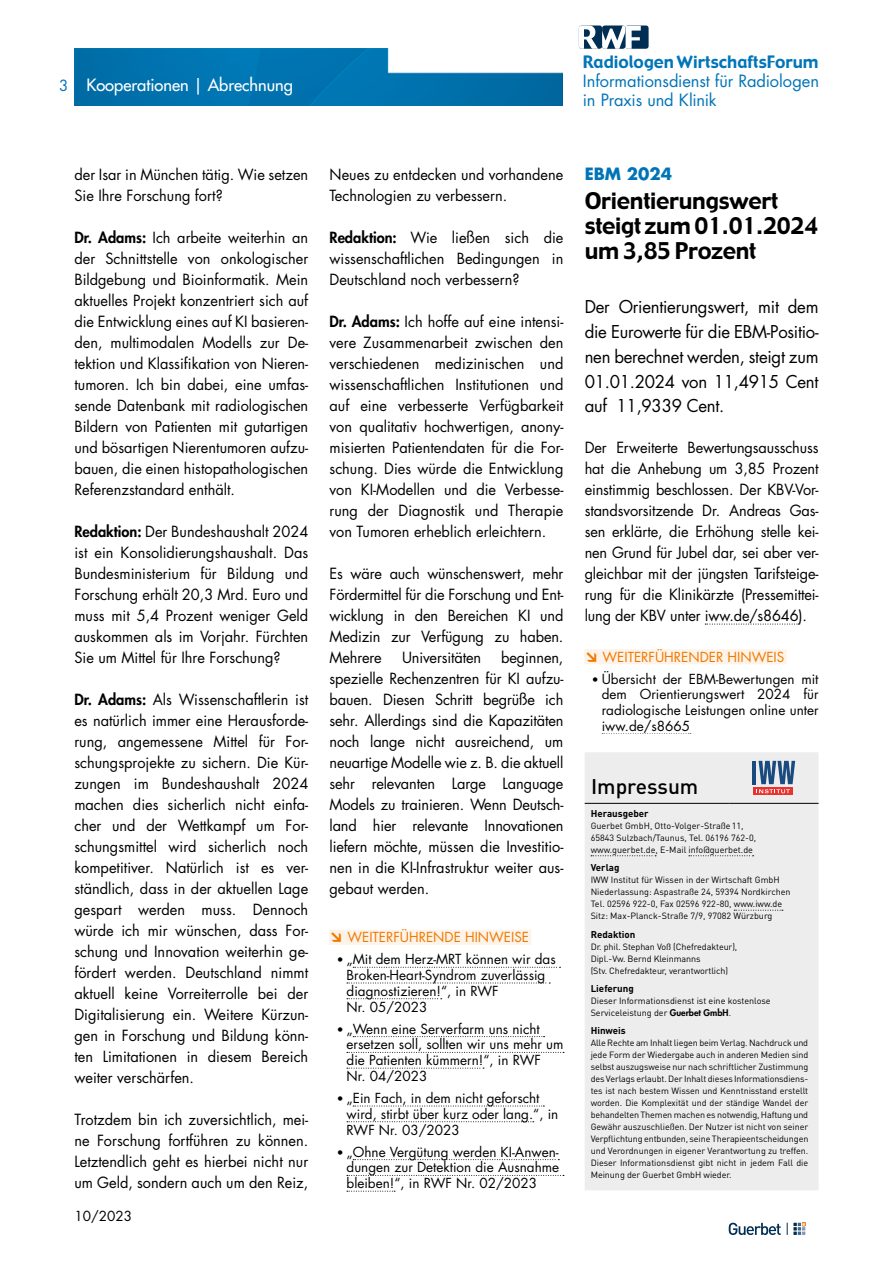
<style>
.page{position:relative;width:893px;height:1263px;background:#fff}
.page>*{position:absolute;margin:0;border:0;box-sizing:border-box;transform-origin:0 0}
.t1{font:22.5px/25.5px "Gadget";letter-spacing:-.01em;color:#000}
.t2{font:500 21px "DIN Pro";color:#000}
.t3{font:17.25px/24.8px "Futura Std";letter-spacing:-.015em;color:#000;text-align:justify}
.t4{font:16.65px "Gadget";color:#0075b8}
.t5{font:16.5px/18.8px "Futura Std";letter-spacing:-.005em;color:#0075b8}
.t6{font:500 16.5px "Futura Std";color:#fff}
.t7{font:700 16.5px "Futura Std";color:#0074b7}
.t8{font:15px/21px "Futura Std";color:#000;text-align:justify}
.t9{font:15px "Futura Std";color:#0074b7}
.t10{font:13.5px/15.8px "Futura Std";color:#000}
.t11{font:13.5px "Futura Std";color:#ef7900}
.t12{font:700 9.75px "DIN Pro";color:#000}
.t13{font:9px/12px "DIN Pro";color:#000}
.s1{font-weight:800}
.s2{font-family:"DIN Pro";font-weight:900}
.s3{font-family:"DIN Pro";font-weight:500}
.s4{font-family:"Futura Std";font-weight:800}
</style>
<div class="page">
<svg style="left:729px;top:1223px;width:52px;height:12px"></svg>
<svg style="left:787px;top:1223px;width:18px;height:12px"></svg>
<div style="left:625px;top:26px;width:24px;height:23px;background:#002f53;border-radius:3px"></div>
<svg style="left:579px;top:26px;width:62px;height:23px"></svg>
<img style="left:74px;top:49px;width:489px;height:57px">
<div style="left:329px;top:930px;width:202px;height:15px;background:#fef3e8"></div>
<svg style="left:353px;top:967px;width:207px;height:1px"></svg>
<svg style="left:347px;top:983px;width:203px;height:1px"></svg>
<svg style="left:347px;top:998px;width:95px;height:1px"></svg>
<svg style="left:353px;top:1036px;width:192px;height:1px"></svg>
<svg style="left:347px;top:1052px;width:217px;height:1px"></svg>
<svg style="left:347px;top:1068px;width:137px;height:1px"></svg>
<svg style="left:353px;top:1106px;width:191px;height:1px"></svg>
<svg style="left:347px;top:1121px;width:187px;height:1px"></svg>
<svg style="left:353px;top:1159px;width:206px;height:1px"></svg>
<svg style="left:347px;top:1175px;width:217px;height:1px"></svg>
<svg style="left:347px;top:1191px;width:48px;height:1px"></svg>
<svg style="left:705px;top:624px;width:94px;height:1px"></svg>
<div style="left:584px;top:649px;width:202px;height:15px;background:#fef3e8"></div>
<div style="left:585px;top:752px;width:234px;height:438px;background:#ededed"></div>
<hr style="left:585px;top:803px;width:144px;height:1px;background:#000">
<hr style="left:729px;top:803px;width:90px;height:1px;background:#000">
<svg style="left:753px;top:788px;width:39px;height:7px"></svg>
<hr style="left:753px;top:761px;width:3px;height:23px;background:#1a4b7e">
<svg style="left:756px;top:761px;width:39px;height:32px"></svg>
<svg style="left:591px;top:855px;width:65px;height:1px"></svg>
<svg style="left:689px;top:855px;width:65px;height:1px"></svg>
<svg style="left:734px;top:910px;width:49px;height:1px"></svg>
<p class="t9" style="left:59px;top:76px;width:11px">3</p>
<p class="t6" style="left:86px;top:74px;width:208px">Kooperationen | Abrechnung</p>
<p class="t4" style="left:583px;top:52px;width:237px">Radiologen WirtschaftsForum</p>
<p class="t5" style="left:583px;top:72px;width:238px">Informationsdienst für Radiologen in Praxis und Klinik</p>
<p class="t8" style="left:74px;top:164px;width:235px">der Isar in München tätig. Wie setzen<br>Sie Ihre Forschung fort?</p>
<p class="t8" style="left:74px;top:227px;width:235px"><span class="s1">Dr. Adams:</span> Ich arbeite weiterhin an der Schnittstelle von onkologischer Bildgebung und Bioinformatik. Mein aktuelles Projekt konzentriert sich auf die Entwicklung eines auf KI basieren&shy;den, multimodalen Modells zur De&shy;tektion und Klassifikation von Nieren&shy;tumoren. Ich bin dabei, eine umfas&shy;sende Datenbank mit radiologischen Bildern von Patienten mit gutartigen und bösartigen Nierentumoren aufzu&shy;bauen, die einen histopathologischen Referenzstandard enthält.</p>
<p class="t8" style="left:74px;top:521px;width:235px"><span class="s1">Redaktion:</span> Der Bundeshaushalt 2024 ist ein Konsolidierungshaushalt. Das Bundesministerium für Bildung und Forschung erhält 20,3 Mrd. Euro und muss mit 5,4 Prozent weniger Geld auskommen als im Vorjahr. Fürchten Sie um Mittel für Ihre Forschung?</p>
<p class="t8" style="left:74px;top:689px;width:235px"><span class="s1">Dr. Adams:</span> Als Wissenschaftlerin ist es natürlich immer eine Herausforde&shy;rung, angemessene Mittel für For&shy;schungsprojekte zu sichern. Die Kür&shy;zungen im Bundeshaushalt 2024 machen dies sicherlich nicht einfa&shy;cher und der Wettkampf um For&shy;schungsmittel wird sicherlich noch kompetitiver. Natürlich ist es ver&shy;ständlich, dass in der aktuellen Lage gespart werden muss. Dennoch würde ich mir wünschen, dass For&shy;schung und Innovation weiterhin ge&shy;fördert werden. Deutschland nimmt aktuell keine Vorreiterrolle bei der Digitalisierung ein. Weitere Kürzun&shy;gen in Forschung und Bildung könn&shy;ten Limitationen in diesem Bereich weiter verschärfen.</p>
<p class="t8" style="left:74px;top:1109px;width:235px">Trotzdem bin ich zuversichtlich, mei&shy;ne Forschung fortführen zu können.<br>Letztendlich geht es hierbei nicht nur um Geld, sondern auch um den Reiz,</p>
<p class="t10" style="left:74px;top:1208px;width:59px">10/2023</p>
<p class="t8" style="left:330px;top:164px;width:235px">Neues zu entdecken und vorhandene<br>Technologien zu verbessern.</p>
<p class="t8" style="left:330px;top:227px;width:235px"><span class="s1">Redaktion:</span> Wie ließen sich die wissenschaftlichen Bedingungen in Deutschland noch verbessern?</p>
<p class="t8" style="left:330px;top:311px;width:235px"><span class="s1">Dr. Adams:</span> Ich hoffe auf eine intensi&shy;vere Zusammenarbeit zwischen den verschiedenen medizinischen und wissenschaftlichen Institutionen und auf eine verbesserte Verfügbarkeit von qualitativ hochwertigen, anony&shy;misierten Patientendaten für die For&shy;schung. Dies würde die Entwicklung von KI-Modellen und die Verbesse&shy;rung der Diagnostik und Therapie von Tumoren erheblich erleichtern.</p>
<p class="t8" style="left:330px;top:563px;width:235px">Es wäre auch wünschenswert, mehr Fördermittel für die Forschung und Ent&shy;wicklung in den Bereichen KI und Medizin zur Verfügung zu haben.<br>Mehrere</p>
<p class="t8" style="left:330px;top:647px;width:235px;text-indent:172px">beginnen, spezielle Rechenzentren für KI aufzu&shy;bauen. Diesen Schritt begrüße ich sehr. Allerdings sind die Kapazitäten noch lange nicht ausreichend, um neuartige Modelle wie z. B. die aktuell sehr relevanten Large Language Models zu trainieren. Wenn Deutsch&shy;land hier relevante Innovationen liefern möchte, müssen die Investitio&shy;nen in die KI-Infrastruktur weiter aus&shy;gebaut werden.</p>
<p class="t11" style="left:330px;top:928px;width:201px"><span class="s2">↘</span> WEITERFÜHRENDE HINWEISE</p>
<p class="t10" style="left:347px;top:951px;width:211px;text-indent:-10px"><span class="s3">•</span> „Mit dem Herz-MRT können wir das<br>Broken-Heart-Syndrom zuverlässig diagnostizieren!“, in RWF<br>Nr. 05/2023</p>
<p class="t10" style="left:347px;top:1021px;width:218px;text-indent:-10px"><span class="s3">•</span> „Wenn eine Serverfarm uns nicht ersetzen soll, sollten wir uns mehr um die Patienten kümmern!“, in RWF<br>Nr. 04/2023</p>
<p class="t10" style="left:347px;top:1090px;width:213px;text-indent:-10px"><span class="s3">•</span> „Ein Fach, in dem nicht geforscht wird, stirbt über kurz oder lang.“, in<br>RWF Nr. 03/2023</p>
<p class="t10" style="left:347px;top:1144px;width:214px;text-align:justify;text-indent:-10px"><span class="s3">•</span> „Ohne Vergütung werden KI-Anwen&shy;dungen zur Detektion die Ausnahme bleiben!“, in RWF Nr. 02/2023</p>
<p class="t8" style="left:402px;top:647px;width:81px">Universitäten</p>
<p class="t7" style="left:585px;top:163px;width:89px">EBM 2024</p>
<h1 class="t1" style="left:585px;top:189px;width:235px">Orientierungswert steigt zum 01.01.2024 um 3,85 Prozent</h1>
<p class="t3" style="left:585px;top:295px;width:235px">Der Orientierungswert, mit dem die Eurowerte für die EBM-Positio&shy;nen berechnet werden, steigt zum 01.01.2024 von 11,4915 Cent auf 11,9339 Cent.</p>
<p class="t8" style="left:585px;top:437px;width:235px">Der Erweiterte Bewertungsausschuss hat die Anhebung um 3,85 Prozent einstimmig beschlossen. Der KBV-Vor&shy;standsvorsitzende Dr. Andreas Gas&shy;sen erklärte, die Erhöhung stelle kei&shy;nen Grund für Jubel dar, sei aber ver&shy;gleichbar mit der jüngsten Tarifsteige&shy;rung für die Klinikärzte (Pressemittei&shy;lung der KBV unter iww.de/s8646).</p>
<p class="t11" style="left:585px;top:648px;width:201px"><span class="s2">↘</span> WEITERFÜHRENDER HINWEIS</p>
<p class="t10" style="left:602px;top:671px;width:218px;text-align:justify;text-indent:-10px"><span class="s3">•</span> Übersicht der EBM-Bewertungen mit dem Orientierungswert 2024 für radiologische Leistungen online unter iww.de/s8665</p>
<h2 class="t2" style="left:591px;top:772px;width:109px">Impressum</h2>
<p class="t12" style="left:591px;top:807px;width:60px">Herausgeber</p>
<p class="t13" style="left:591px;top:819px;width:167px">Guerbet GmbH, Otto-Volger-Straße11,<br>65843 Sulzbach/Taunus, Tel. 06196 762-0, www.guerbet.de, E-Mail info@guerbet.de</p>
<p class="t12" style="left:591px;top:861px;width:30px">Verlag</p>
<p class="t13" style="left:591px;top:873px;width:201px">IWW Institut für Wissen in der Wirtschaft GmbH Niederlassung: Aspastraße 24, 59394 Nordkirchen Tel. 02596 922-0, Fax 02596 922-80, www.iww.de Sitz: Max-Planck-Straße 7/9, 97082 Würzburg</p>
<p class="t12" style="left:591px;top:927px;width:46px">Redaktion</p>
<p class="t13" style="left:591px;top:940px;width:148px">Dr. phil. Stephan Voß (Chefredakteur),<br>Dipl.-Vw. Bernd Kleinmanns<br>(Stv. Chefredakteur, verantwortlich)</p>
<p class="t12" style="left:591px;top:982px;width:45px">Lieferung</p>
<p class="t13" style="left:591px;top:994px;width:182px">Dieser Informationsdienst ist eine kostenlose<br>Serviceleistung der <span class="s4">Guerbet GmbH</span>.</p>
<p class="t12" style="left:591px;top:1024px;width:37px">Hinweis</p>
<p class="t13" style="left:591px;top:1037px;width:219px;text-align:justify">Alle Rechte am Inhalt liegen beim Verlag. Nachdruck und jede Form der Wiedergabe auch in anderen Medien sind selbst auszugsweise nur nach schriftlicher Zustimmung des Verlags erlaubt. Der Inhalt dieses Informationsdiens&shy;tes ist nach bestem Wissen und Kenntnisstand erstellt worden. Die Komplexität und der ständige Wandel der behandelten Themen machen es notwendig, Haftung und Gewähr auszuschließen. Der Nutzer ist nicht von seiner Verpflichtung entbunden, seine Therapieentscheidungen und Verordnungen in eigener Verantwortung zu treffen.<br>Dieser Informationsdienst gibt nicht in jedem Fall die Meinung der Guerbet GmbH wieder.</p>
</div>
